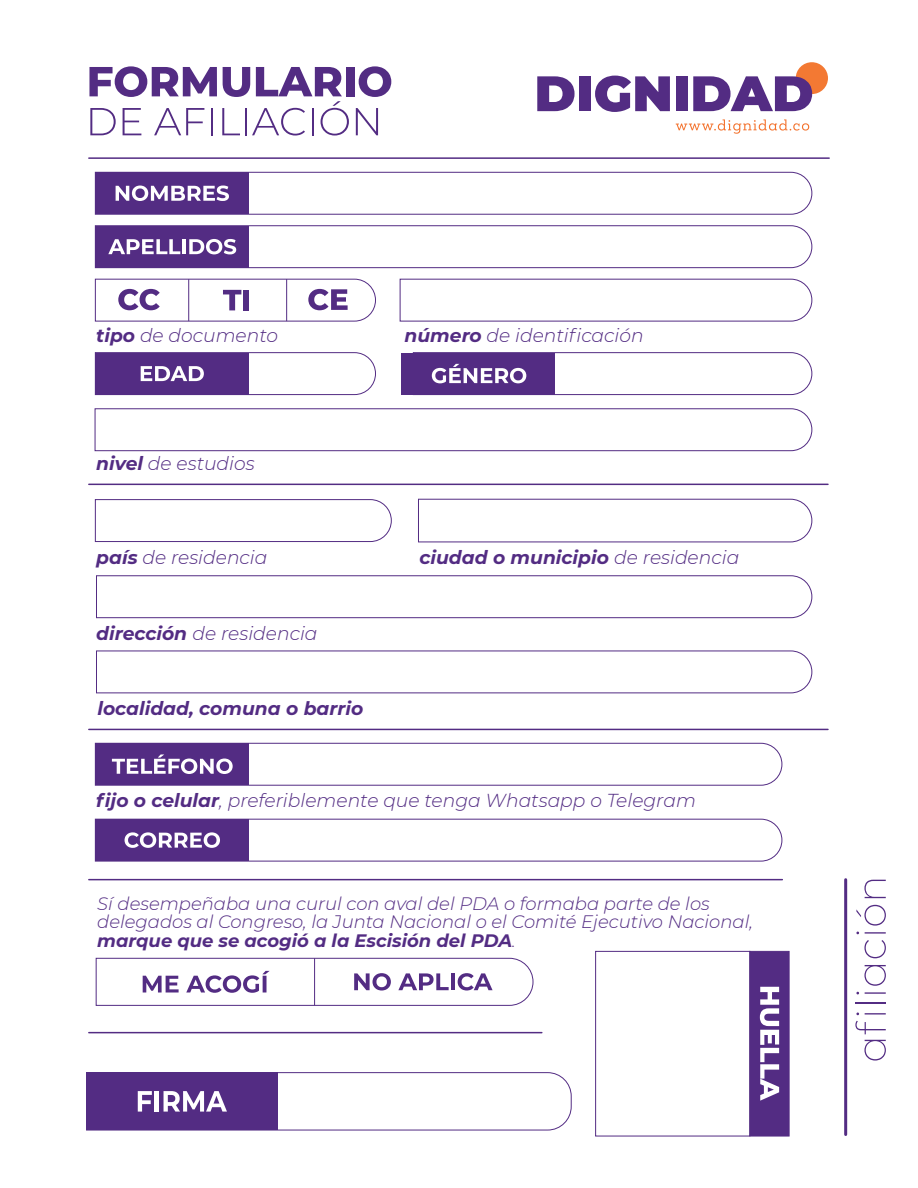
<style>
.page{position:relative;width:918px;height:1188px;background:#fff}
.page>*{position:absolute;margin:0;border:0;box-sizing:border-box;transform-origin:0 0}
.t1{font:italic 300 18.75px "Montserrat";color:#532c83}
.t2{font:italic 700 18.75px "Montserrat";color:#532c83}
.t3{font:italic 300 18px/18.6px "Montserrat";color:#532c83}
.s1{font-weight:700}
.s2{font-weight:300}
</style>
<div class="page">
<hr style="left:844px;top:880px;width:3px;height:255px;background:#532c83">
<div style="left:346px;top:67px;width:8px;height:29px;background:#532c83"></div>
<svg style="left:359px;top:66px;width:32px;height:31px"></svg>
<svg style="left:676px;top:119px;width:133px;height:15px"></svg>
<div style="left:796px;top:62px;width:32px;height:32px;background:#f37933;border-radius:16px"></div>
<svg style="left:537px;top:76px;width:38px;height:35px"></svg>
<div style="left:579px;top:76px;width:12px;height:35px;background:#532c83"></div>
<svg style="left:595px;top:76px;width:75px;height:36px"></svg>
<div style="left:676px;top:76px;width:12px;height:35px;background:#532c83"></div>
<svg style="left:693px;top:76px;width:119px;height:35px"></svg>
<svg style="left:864px;top:1040px;width:22px;height:21px"></svg>
<svg style="left:855px;top:1013px;width:31px;height:21px"></svg>
<hr style="left:856px;top:1003px;width:30px;height:1px;background:#532c83">
<svg style="left:856px;top:992px;width:30px;height:2px"></svg>
<svg style="left:864px;top:965px;width:22px;height:21px"></svg>
<svg style="left:864px;top:940px;width:22px;height:18px"></svg>
<svg style="left:856px;top:932px;width:30px;height:2px"></svg>
<svg style="left:856px;top:905px;width:30px;height:21px"></svg>
<svg style="left:864px;top:880px;width:22px;height:18px"></svg>
<svg style="left:89px;top:66px;width:260px;height:70px"></svg>
<svg style="left:356px;top:108px;width:22px;height:27px"></svg>
<hr style="left:89px;top:157px;width:740px;height:2px;background:#532c83">
<hr style="left:89px;top:879px;width:693px;height:1px;background:#532c83">
<hr style="left:89px;top:1032px;width:453px;height:1px;background:#532c83">
<svg style="left:95px;top:499px;width:297px;height:43px"></svg>
<svg style="left:418px;top:498px;width:395px;height:45px"></svg>
<hr style="left:89px;top:484px;width:739px;height:1px;background:#532c83">
<hr style="left:89px;top:729px;width:739px;height:1px;background:#532c83">
<svg style="left:96px;top:575px;width:717px;height:43px"></svg>
<svg style="left:96px;top:650px;width:717px;height:44px"></svg>
<svg style="left:399px;top:278px;width:414px;height:44px"></svg>
<svg style="left:95px;top:278px;width:281px;height:44px"></svg>
<div style="left:401px;top:353px;width:154px;height:42px;background:#532c83"></div>
<svg style="left:95px;top:172px;width:718px;height:43px"></svg>
<svg style="left:95px;top:225px;width:718px;height:43px"></svg>
<svg style="left:95px;top:352px;width:281px;height:43px"></svg>
<svg style="left:94px;top:408px;width:719px;height:43px"></svg>
<svg style="left:413px;top:352px;width:400px;height:43px"></svg>
<svg style="left:95px;top:743px;width:688px;height:43px"></svg>
<svg style="left:95px;top:818px;width:688px;height:44px"></svg>
<svg style="left:95px;top:958px;width:439px;height:48px"></svg>
<svg style="left:86px;top:1072px;width:486px;height:59px"></svg>
<div style="left:595px;top:951px;width:155px;height:185px;border:1px solid #532c83"></div>
<div style="left:750px;top:951px;width:39px;height:185px;background:#532c83"></div>
<svg style="left:760px;top:987px;width:19px;height:114px"></svg>
<p class="t1" style="left:96px;top:323px;width:183px"><span class="s1">tipo</span> de documento</p>
<p class="t1" style="left:404px;top:323px;width:241px"><span class="s1">número</span> de identificación</p>
<p class="t1" style="left:96px;top:451px;width:160px"><span class="s1">nivel</span> de estudios</p>
<p class="t1" style="left:96px;top:544px;width:173px"><span class="s1">país</span> de residencia</p>
<p class="t1" style="left:96px;top:621px;width:223px"><span class="s1">dirección</span> de residencia</p>
<p class="t2" style="left:97px;top:695px;width:267px">localidad, comuna o barrio</p>
<p class="t2" style="left:419px;top:544px;width:321px">ciudad o municipio <span class="s2">de residencia</span></p>
<p class="t1" style="left:96px;top:788px;width:601px"><span class="s1">fijo o celular</span>, preferiblemente que tenga Whatsapp o Telegram</p>
<p class="t3" style="left:97px;top:893px;width:657px">Sí desempeñaba una curul con aval del PDA o formaba parte de los delegados al Congreso, la Junta Nacional o el Comité Ejecutivo Nacional, <span class="s1">marque que se acogió a la Escisión del PDA</span>.</p>
</div>
